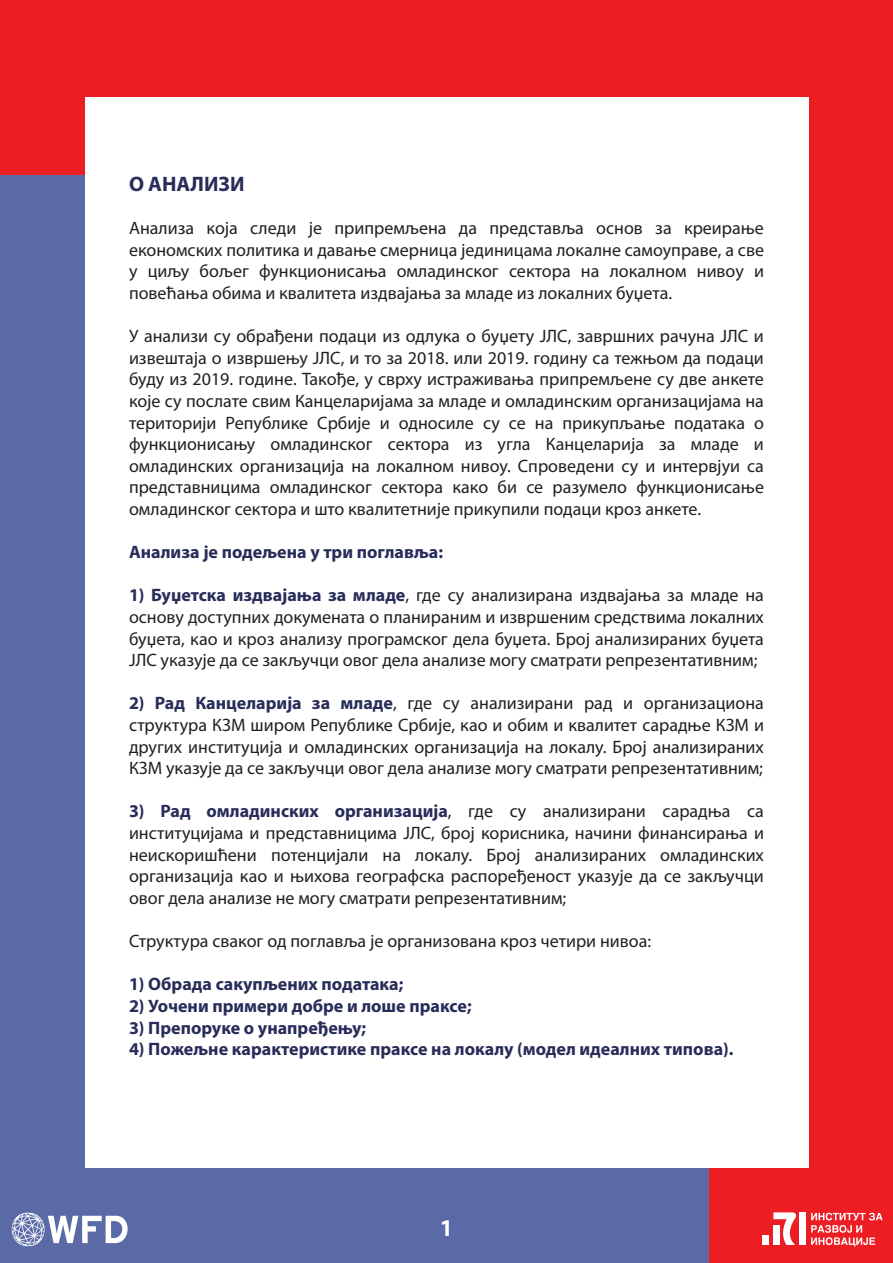
<style>
.page{position:relative;width:893px;height:1263px;background:#ed1d24}
.page>*{position:absolute;margin:0;border:0;box-sizing:border-box;transform-origin:0 0}
.t1{font:700 24px "Myriad Pro";color:#fff}
.t2{font:700 21px "Myriad Pro";color:#272c59}
.t3{font:18px/21.6px "Myriad Pro";color:#231f20;text-align:justify}
.t4{font:700 18px "Myriad Pro";color:#272c59}
.s1{font-weight:700;color:#272c59}
</style>
<div class="page">
<div style="left:0;top:175px;width:709px;height:1088px;background:#5a6aa6"></div>
<div style="left:85px;top:97px;width:724px;height:1070px;background:#fff"></div>
<div style="left:799px;top:1212px;width:6px;height:33px;background:#fff"></div>
<div style="left:763px;top:1235px;width:6px;height:10px;background:#fff"></div>
<svg style="left:773px;top:1212px;width:23px;height:33px"></svg>
<svg style="left:811px;top:1213px;width:72px;height:33px"></svg>
<svg style="left:11px;top:1212px;width:117px;height:34px"></svg>
<p class="t2" style="left:129px;top:170px;width:117px">О АНАЛИЗИ</p>
<p class="t3" style="left:129px;top:217px;width:636px">Анализа која следи је припремљена да представља основ за креирање економских политика и давање смерница јединицама локалне самоуправе, а све у циљу бољег функционисања омладинског сектора на локалном нивоу и повећања обима и квалитета издвајања за младе из локалних буџета.</p>
<p class="t3" style="left:129px;top:325px;width:636px">У анализи су обрађени подаци из одлука о буџету ЈЛС, завршних рачуна ЈЛС и извештаја о извршењу ЈЛС, и то за 2018. или 2019. годину са тежњом да подаци буду из 2019. године. Такође, у сврху истраживања припремљене су две анкете које су послате свим Канцеларијама за младе и омладинским организацијама на територији Републике Србије и односиле су се на прикупљање података о функционисању омладинског сектора из угла Канцеларија за младе и омладинских организација на локалном нивоу. Спроведени су и интервјуи са представницима омладинског сектора како би се разумело функционисање омладинског сектора и што квалитетније прикупили подаци кроз анкете.</p>
<p class="t4" style="left:129px;top:540px;width:316px">Анализа је подељена у три поглавља:</p>
<p class="t3" style="left:129px;top:584px;width:636px"><span class="s1">1) Буџетска издвајања за младе</span>, где су анализирана издвајања за младе на основу доступних докумената о планираним и извршеним средствима локалних буџета, као и кроз анализу програмског дела буџета. Број анализираних буџета ЈЛС указује да се закључци овог дела анализе могу сматрати репрезентативним;</p>
<p class="t3" style="left:129px;top:692px;width:636px"><span class="s1">2) Рад Канцеларија за младе</span>, где су анализирани рад и организациона структура КЗМ широм Републике Србије, као и обим и квалитет сарадње КЗМ и других институција и омладинских организација на локалу. Број анализираних КЗМ указује да се закључци овог дела анализе могу сматрати репрезентативним;</p>
<p class="t3" style="left:129px;top:800px;width:636px"><span class="s1">3) Рад омладинских организација</span>, где су анализирани сарадња са институцијама и представницима ЈЛС, број корисника, начини финансирања и неискоришћени потенцијали на локалу. Број анализираних омладинских организација као и њихова географска распоређеност указује да се закључци овог дела анализе не могу сматрати репрезентативним;</p>
<p class="t3" style="left:129px;top:930px;width:524px">Структура сваког од поглавља је организована кроз четири нивоа:</p>
<p class="t4" style="left:129px;top:972px;width:276px">1) Обрада сакупљених података;</p>
<p class="t4" style="left:129px;top:994px;width:344px">2) Уочени примери добре и лоше праксе;</p>
<p class="t4" style="left:129px;top:1016px;width:239px">3) Препоруке о унапређењу;</p>
<p class="t4" style="left:129px;top:1037px;width:606px">4) Пожељне карактеристике праксе на локалу (модел идеалних типова).</p>
<h1 class="t1" style="left:440px;top:1212px;width:15px">1</h1>
</div>
